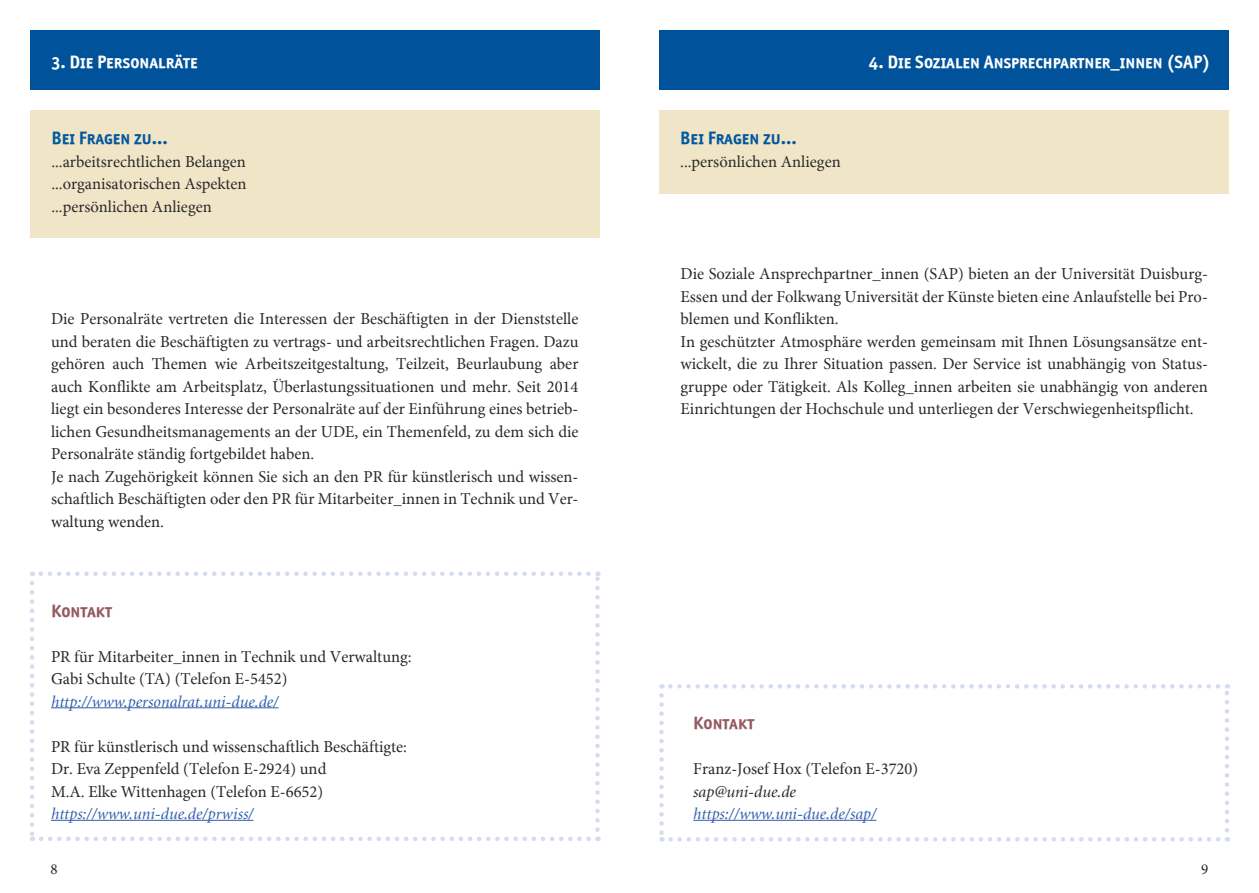
<style>
.page{position:relative;width:1259px;height:893px;background:#fff}
.page>*{position:absolute;margin:0;border:0;box-sizing:border-box;transform-origin:0 0}
.t1{font:18px "Officina San SCITCTT Bold";color:#fff}
.t2{font:18px "Officina San SCITCTT Bold";color:#00589e}
.t3{font:18px "Officina San SCITCTT Bold";color:#965964}
.t4{font:16.5px/22.5px "Minion";color:#292829}
.t5{font:italic 16.5px "Minion";color:#325eac}
.t6{font:italic 16.5px "Minion";color:#292829}
.t7{font:15px "Minion";color:#292829}
</style>
<div class="page">
<div style="left:659px;top:30px;width:570px;height:59px;background:#00539b"></div>
<svg style="left:659px;top:695px;width:5px;height:147px"></svg>
<svg style="left:670px;top:837px;width:558px;height:5px"></svg>
<svg style="left:1225px;top:684px;width:4px;height:146px"></svg>
<svg style="left:661px;top:684px;width:557px;height:5px"></svg>
<div style="left:30px;top:30px;width:570px;height:59px;background:#00539b"></div>
<div style="left:659px;top:110px;width:570px;height:84px;background:#f1e5c7"></div>
<svg style="left:30px;top:583px;width:4px;height:258px"></svg>
<svg style="left:41px;top:837px;width:557px;height:4px"></svg>
<svg style="left:595px;top:572px;width:5px;height:258px"></svg>
<svg style="left:32px;top:572px;width:556px;height:4px"></svg>
<hr style="left:51px;top:707px;width:228px;height:1px;background:#325eac">
<hr style="left:51px;top:820px;width:202px;height:1px;background:#325eac">
<div style="left:30px;top:110px;width:570px;height:128px;background:#f1e5c7"></div>
<hr style="left:693px;top:820px;width:183px;height:1px;background:#325eac">
<p class="t1" style="left:51px;top:51px;width:148px">3. Die Personalräte</p>
<p class="t2" style="left:51px;top:127px;width:118px">Bei Fragen zu...</p>
<p class="t4" style="left:51px;top:150px;width:197px;text-align:justify">...arbeitsrechtlichen Belangen ...organisatorischen Aspekten ...persönlichen Anliegen</p>
<p class="t4" style="left:51px;top:307px;width:529px">Die Personalräte vertreten die Interessen der Beschäftigten in der Dienststelle und beraten die Beschäftigten zu vertrags- und arbeitsrechtlichen Fragen. Dazu gehören auch Themen wie Arbeitszeitgestaltung, Teilzeit, Beurlaubung aber auch Konflikte am Arbeitsplatz, Überlastungssituationen und mehr. Seit 2014 liegt ein besonderes Interesse der Personalräte auf der Einführung eines betrieb&shy;lichen Gesundheitsmanagements an der UDE, ein Themenfeld, zu dem sich die Personalräte ständig fortgebildet haben.<br>Je nach Zugehörigkeit können Sie sich an den PR für künstlerisch und wissen&shy;schaftlich Beschäftigten oder den PR für Mitarbeiter_innen in Technik und Ver&shy;waltung wenden.</p>
<p class="t3" style="left:51px;top:599px;width:62px">Kontakt</p>
<p class="t4" style="left:51px;top:645px;width:362px">PR für Mitarbeiter_innen in Technik und Verwaltung:<br>Gabi Schulte (TA) (Telefon E-5452)</p>
<p class="t5" style="left:51px;top:693px;width:229px">http://www.personalrat.uni-due.de/</p>
<p class="t4" style="left:51px;top:735px;width:357px">PR für künstlerisch und wissenschaftlich Beschäftigte:<br>Dr. Eva Zeppenfeld (Telefon E-2924) und<br>M.A. Elke Wittenhagen (Telefon E-6652)</p>
<p class="t5" style="left:51px;top:806px;width:204px">https://www.uni-due.de/prwiss/</p>
<p class="t2" style="left:680px;top:127px;width:118px">Bei Fragen zu...</p>
<p class="t4" style="left:680px;top:150px;width:162px">...persönlichen Anliegen</p>
<p class="t1" style="left:868px;top:51px;width:343px">4. Die Sozialen Ansprechpartner_innen (SAP)</p>
<p class="t4" style="left:680px;top:262px;width:529px">Die Soziale Ansprechpartner_innen (SAP) bieten an der Universität Duisburg-Essen und der Folkwang Universität der Künste bieten eine Anlaufstelle bei Pro&shy;blemen und Konflikten.<br>In geschützter Atmosphäre werden gemeinsam mit Ihnen Lösungsansätze ent&shy;wickelt, die zu Ihrer Situation passen. Der Service ist unabhängig von Status&shy;gruppe oder Tätigkeit. Als Kolleg_innen arbeiten sie unabhängig von anderen Einrichtungen der Hochschule und unterliegen der Verschwiegenheitspflicht.</p>
<p class="t3" style="left:693px;top:712px;width:62px">Kontakt</p>
<p class="t4" style="left:693px;top:757px;width:226px">Franz-Josef Hox (Telefon E-3720)</p>
<p class="t6" style="left:693px;top:783px;width:104px">sap@uni-due.de</p>
<p class="t5" style="left:693px;top:806px;width:185px">https://www.uni-due.de/sap/</p>
<p class="t7" style="left:50px;top:860px;width:9px">8</p>
<p class="t7" style="left:1201px;top:860px;width:9px">9</p>
</div>
